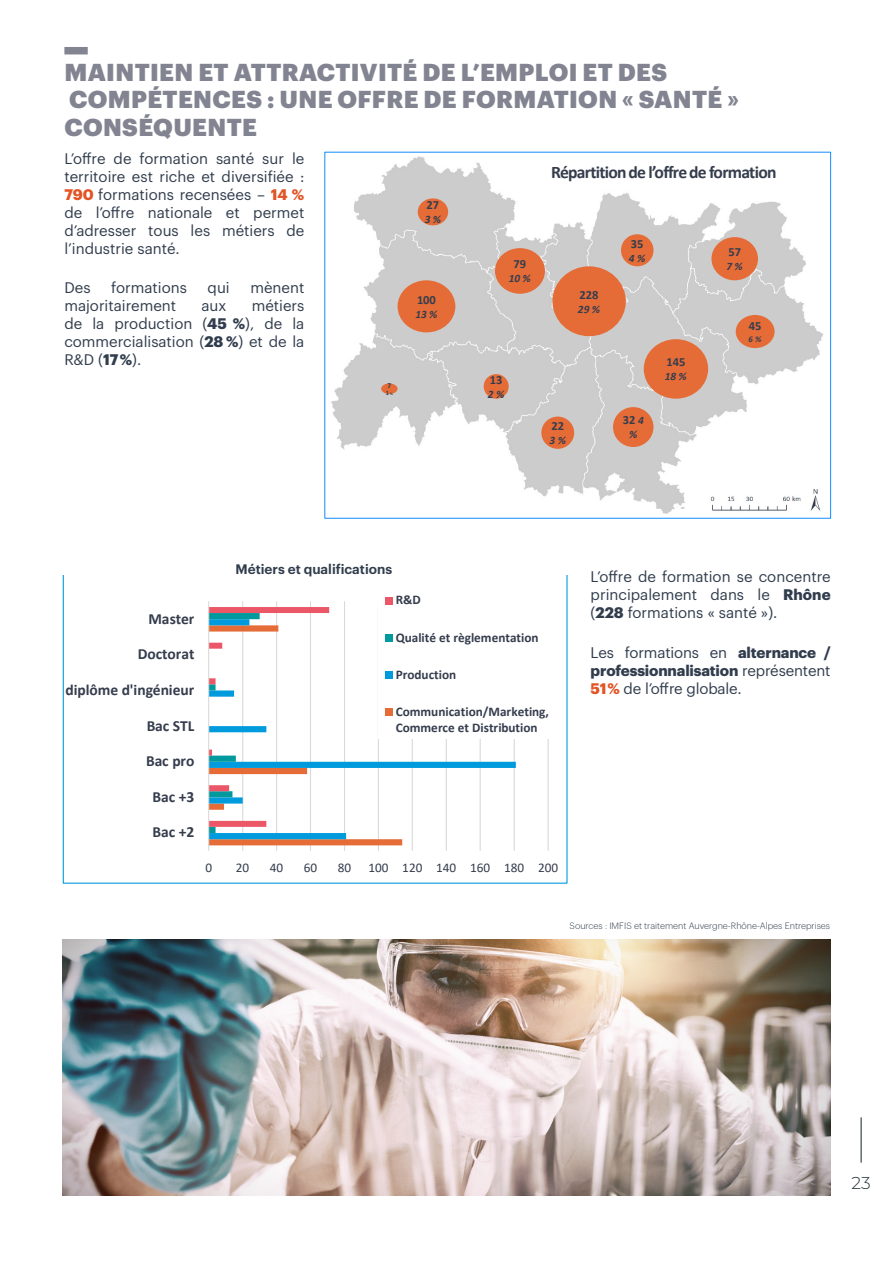
<style>
.page{position:relative;width:893px;height:1263px;background:#fff}
.page>*{position:absolute;margin:0;border:0;box-sizing:border-box;transform-origin:0 0}
.t1{font:900 24px/27.5px "Graphik";letter-spacing:.015em;color:#828591}
.t2{font:700 20.7px "Calibri";letter-spacing:-.04em;color:#353d4d}
.t3{font:700 17.55px "Calibri";letter-spacing:-.04em;color:#353d4d}
.t4{font:300 17.25px "Montserrat";color:#233336}
.t5{font:700 15.45px "Calibri";letter-spacing:-.005em;color:#353d4d}
.t6{font:15px/18px "Graphik";color:#313d4d;text-align:justify}
.t7{font:600 13.5px "Graphik";color:#313d4d}
.t8{font:700 13.2px/16.2px "Calibri";color:#353d4d}
.t9{font:13.2px "Calibri";color:#353d4d}
.t10{font:700 12.45px "Calibri";color:#353d4d}
.t11{font:italic 700 11.25px "Calibri";color:#353d4d}
.t12{font:300 9px "Graphik";color:#313d4d}
.t13{font:italic 700 8.7px "Calibri";color:#353d4d}
.t14{font:700 7.5px "Calibri";color:#353d4d}
.t15{font:700 6.3px "Calibri";color:#353d4d}
.s1{font-weight:700;color:#e25425}
.s2{font-weight:700}
.s3{font-size:3.75px}
.s4{font-style:italic;font-size:11.25px}
</style>
<div class="page">
<hr style="left:861px;top:1117px;width:1px;height:46px;background:#233336">
<div style="left:64px;top:47px;width:24px;height:7px;background:#828591"></div>
<img style="left:63px;top:939px;width:767px;height:256px">
<img style="left:331px;top:156px;width:492px;height:358px">
<div style="left:552px;top:266px;width:74px;height:70px;background:#e66c37;border-radius:50%"></div>
<div style="left:398px;top:280px;width:57px;height:52px;background:#e66c37;border-radius:50%"></div>
<div style="left:644px;top:339px;width:64px;height:60px;background:#e66c37;border-radius:50%"></div>
<div style="left:711px;top:237px;width:47px;height:43px;background:#e66c37;border-radius:50%"></div>
<div style="left:484px;top:374px;width:25px;height:25px;background:#e66c37;border-radius:50%"></div>
<div style="left:613px;top:407px;width:40px;height:40px;background:#e66c37;border-radius:50%"></div>
<div style="left:381px;top:383px;width:17px;height:11px;background:#e66c37;border-radius:50%"></div>
<div style="left:541px;top:417px;width:33px;height:32px;background:#e66c37;border-radius:50%"></div>
<div style="left:418px;top:198px;width:30px;height:27px;background:#e66c37;border-radius:50%"></div>
<div style="left:621px;top:234px;width:32px;height:32px;background:#e66c37;border-radius:50%"></div>
<div style="left:736px;top:315px;width:39px;height:33px;background:#e66c37;border-radius:50%"></div>
<div style="left:509px;top:157px;width:309px;height:30px;background:#fff"></div>
<div style="left:495px;top:248px;width:50px;height:46px;background:#e66c37;border-radius:50%"></div>
<svg style="left:63px;top:575px;width:504px;height:308px"></svg>
<div style="left:168px;top:575px;width:290px;height:7px;background:#fff"></div>
<h1 class="t1" style="left:64px;top:56px;width:676px">MAINTIEN ET ATTRACTIVITÉ DE L’EMPLOI ET DES<br>COMPÉTENCES : UNE OFFRE DE FORMATION « SANTÉ »<br>CONSÉQUENTE</h1>
<p class="t6" style="left:64px;top:148px;width:241px">L’offre de formation santé sur le territoire est riche et diversifiée :<br><span class="s1">790</span> formations recensées – <span class="s1">14 % </span>de l’offre nationale et permet d’adresser tous les métiers de l’industrie santé.</p>
<p class="t6" style="left:64px;top:277px;width:28px">Des</p>
<p class="t6" style="left:111px;top:277px;width:77px">formations</p>
<p class="t6" style="left:208px;top:277px;width:24px">qui</p>
<p class="t6" style="left:250px;top:277px;width:55px">mènent</p>
<p class="t6" style="left:64px;top:295px;width:113px">majoritairement</p>
<p class="t6" style="left:201px;top:295px;width:26px">aux</p>
<p class="t3" style="left:551px;top:160px;width:227px">Répartitionde l’offrede formation</p>
<p class="t10" style="left:426px;top:196px;width:14px">27</p>
<p class="t11" style="left:425px;top:212px;width:18px">3 %</p>
<p class="t10" style="left:631px;top:235px;width:14px">35</p>
<p class="t11" style="left:629px;top:250px;width:18px">4 %</p>
<p class="t10" style="left:728px;top:243px;width:14px">57</p>
<p class="t11" style="left:726px;top:258px;width:18px">7 %</p>
<p class="t10" style="left:514px;top:255px;width:14px">79</p>
<p class="t11" style="left:509px;top:271px;width:24px">10 %</p>
<p class="t10" style="left:580px;top:286px;width:20px">228</p>
<p class="t11" style="left:578px;top:301px;width:24px">29 %</p>
<p class="t10" style="left:417px;top:291px;width:20px">100</p>
<p class="t11" style="left:415px;top:306px;width:24px">13 %</p>
<p class="t6" style="left:64px;top:295px;width:241px;text-indent:187px">métiers de la production (<span class="s2">45 %</span>), de la commercialisation (<span class="s2">28 %</span>) et de la R&amp;D (<span class="s2">17 %</span>).</p>
<p class="t10" style="left:749px;top:317px;width:14px">45</p>
<p class="t13" style="left:749px;top:333px;width:14px">6 %</p>
<p class="t10" style="left:666px;top:353px;width:20px">145</p>
<p class="t11" style="left:665px;top:369px;width:24px">18 %</p>
<p class="t10" style="left:490px;top:371px;width:14px">13</p>
<p class="t11" style="left:488px;top:386px;width:18px">2 %</p>
<p class="t14" style="left:387px;top:380px;width:5px">7</p>
<p class="t15" style="left:386px;top:389px;width:9px">1 <span class="s3">%</span></p>
<p class="t10" style="left:551px;top:417px;width:14px">22</p>
<p class="t11" style="left:550px;top:432px;width:18px">3 %</p>
<p class="t10" style="left:623px;top:411px;width:23px">32 <span class="s4">4</span></p>
<p class="t11" style="left:629px;top:427px;width:10px">%</p>
<p class="t5" style="left:148px;top:608px;width:47px">Master</p>
<p class="t5" style="left:138px;top:643px;width:58px">Doctorat</p>
<p class="t5" style="left:65px;top:679px;width:130px">diplôme d'ingénieur</p>
<p class="t5" style="left:147px;top:714px;width:49px">Bac STL</p>
<p class="t5" style="left:146px;top:750px;width:50px">Bac pro</p>
<p class="t5" style="left:153px;top:786px;width:43px">Bac +3</p>
<p class="t5" style="left:153px;top:821px;width:43px">Bac +2</p>
<h2 class="t2" style="left:220px;top:549px;width:189px">Métiers et qualifications</h2>
<p class="t7" style="left:235px;top:558px;width:158px">Métiers et qualifications</p>
<p class="t8" style="left:396px;top:592px;width:27px">R&amp;D</p>
<p class="t8" style="left:396px;top:629px;width:144px">Qualité et règlementation</p>
<p class="t8" style="left:396px;top:666px;width:62px">Production</p>
<p class="t8" style="left:396px;top:703px;width:155px">Communication/Marketing,<br>Commerce et Distribution</p>
<p class="t9" style="left:205px;top:858px;width:8px">0</p>
<p class="t9" style="left:236px;top:858px;width:15px">20</p>
<p class="t9" style="left:270px;top:858px;width:15px">40</p>
<p class="t9" style="left:304px;top:858px;width:15px">60</p>
<p class="t9" style="left:338px;top:858px;width:15px">80</p>
<p class="t9" style="left:368px;top:858px;width:191px">100 120 140 160 180 200</p>
<p class="t6" style="left:591px;top:567px;width:241px">L’offre de formation se concentre principalement dans le <span class="s2">Rhône </span>(<span class="s2">228</span> formations « santé »).</p>
<p class="t6" style="left:591px;top:642px;width:241px">Les formations en <span class="s2">alternance / professionnalisation</span> représentent <span class="s1">51 %</span> de l’offre globale.</p>
<p class="t12" style="left:570px;top:919px;width:262px">Sources : IMFIS et traitement Auvergne-Rhône-Alpes Entreprises</p>
<p class="t4" style="left:851px;top:1171px;width:21px">23</p>
</div>
